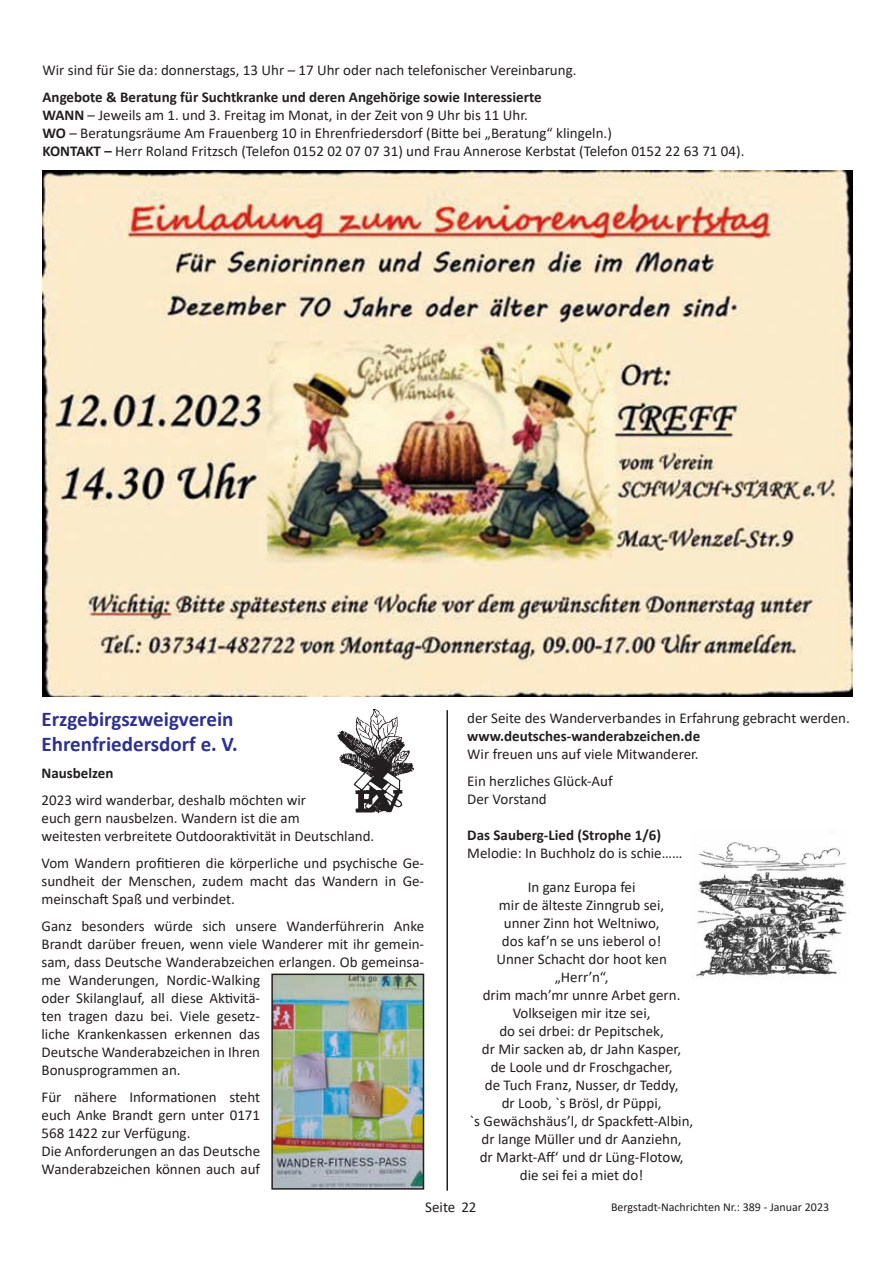
<style>
.page{position:relative;width:893px;height:1263px;background:#fff}
.page>*{position:absolute;margin:0;border:0;box-sizing:border-box;transform-origin:0 0}
.t1{font:700 21px/25.2px "Calibri";color:#2e3092}
.t2{font:15px/18px "Calibri";color:#231f20}
.t3{font:700 15px "Calibri";color:#231f20}
.t4{font:12px "Calibri";color:#231f20}
.s1{font-weight:700}
</style>
<div class="page">
<hr style="left:446px;top:710px;width:2px;height:481px;background:#231f20">
<img style="left:42px;top:171px;width:810px;height:525px">
<img style="left:337px;top:708px;width:77px;height:106px">
<img style="left:274px;top:976px;width:147px;height:210px">
<div style="left:271px;top:973px;width:153px;height:216px;border:2px solid #231f20"></div>
<img style="left:695px;top:842px;width:152px;height:137px">
<p class="t2" style="left:43px;top:61px;width:535px">Wir sind für Sie da: donnerstags, 13 Uhr – 17 Uhr oder nach telefonischer Vereinbarung.</p>
<p class="t2" style="left:43px;top:88px;width:703px"><span class="s1">Angebote &amp; Beratung für Suchtkranke und deren Angehörige sowie Interessierte<br>WANN</span> – Jeweils am 1. und 3. Freitag im Monat, in der Zeit von 9 Uhr bis 11 Uhr.<br><span class="s1">WO</span> – Beratungsräume Am Frauenberg 10 in Ehrenfriedersdorf (Bitte bei „Beratung“ klingeln.)<br><span class="s1">KONTAKT –</span> Herr Roland Fritzsch (Telefon 0152 02 07 07 31) und Frau Annerose Kerbstat (Telefon 0152 22 63 71 04).</p>
<h1 class="t1" style="left:42px;top:706px;width:198px">Erzgebirgszweigverein<br>Ehrenfriedersdorf e. V.</h1>
<p class="t3" style="left:42px;top:762px;width:73px">Nausbelzen</p>
<p class="t2" style="left:42px;top:791px;width:334px">2023 wird wanderbar, deshalb möchten wir<br>euch gern nausbelzen. Wandern ist die am<br>weitesten verbreitete Outdooraktivität in Deutschland.</p>
<p class="t2" style="left:42px;top:854px;width:384px;text-align:justify">Vom Wandern profitieren die körperliche und psychische Ge&shy;sundheit der Menschen, zudem macht das Wandern in Ge&shy;meinschaft Spaß und verbindet.</p>
<p class="t2" style="left:42px;top:917px;width:384px">Ganz besonders würde sich unsere Wanderführerin Anke Brandt darüber freuen, wenn viele Wanderer mit ihr gemein&shy;sam, dass Deutsche Wanderabzeichen erlangen. Ob gemeinsa&shy;me Wanderungen, Nordic-Walking<br>oder Skilanglauf, all diese Aktivitä-<br>ten tragen dazu bei. Viele gesetz-<br>liche Krankenkassen erkennen das<br>Deutsche Wanderabzeichen in Ihren<br>Bonusprogrammen an.</p>
<p class="t2" style="left:42px;top:1088px;width:220px">Für nähere Informationen steht euch Anke Brandt gern unter 0171<br>568 1422 zur Verfügung.<br>Die Anforderungen an das Deutsche<br>Wanderabzeichen können auch auf</p>
<p class="t2" style="left:467px;top:709px;width:384px">der Seite des Wanderverbandes in Erfahrung gebracht werden.</p>
<p class="t3" style="left:467px;top:726px;width:234px">www.deutsches-wanderabzeichen.de</p>
<p class="t2" style="left:467px;top:740px;width:233px;line-height:27px">Wir freuen uns auf viele Mitwanderer.<br>Ein herzliches Glück-Auf</p>
<p class="t2" style="left:467px;top:790px;width:81px">Der Vorstand</p>
<p class="t3" style="left:467px;top:825px;width:195px">Das Sauberg-Lied (Strophe 1/6)</p>
<p class="t2" style="left:467px;top:844px;width:217px">Melodie: In Buchholz do is schie……</p>
<p class="t2" style="left:470px;top:877px;width:225px;text-align:center">In ganz Europa fei<br>mir de älteste Zinngrub sei,<br>unner Zinn hot Weltniwo,<br>dos kaf’n se uns ieberol o!<br>Unner Schacht dor hoot ken „Herr’n“,<br>drim mach’mr unnre Arbet gern.<br>Volkseigen mir itze sei,<br>do sei drbei: dr Pepitschek,<br>dr Mir sacken ab, dr Jahn Kasper,<br>de Loole und dr Froschgacher,<br>de Tuch Franz, Nusser, dr Teddy,<br>dr Loob, `s Brösl, dr Püppi,<br>`s Gewächshäus’l, dr Spackfett-Albin, dr lange Müller und dr Aanziehn,<br>dr Markt-Aff‘ und dr Lüng-Flotow, die sei fei a miet do!</p>
<p class="t2" style="left:425px;top:1197px;width:53px">Seite 22</p>
<p class="t4" style="left:611px;top:1199px;width:220px">Bergstadt-Nachrichten Nr.: 389 - Januar 2023</p>
</div>
